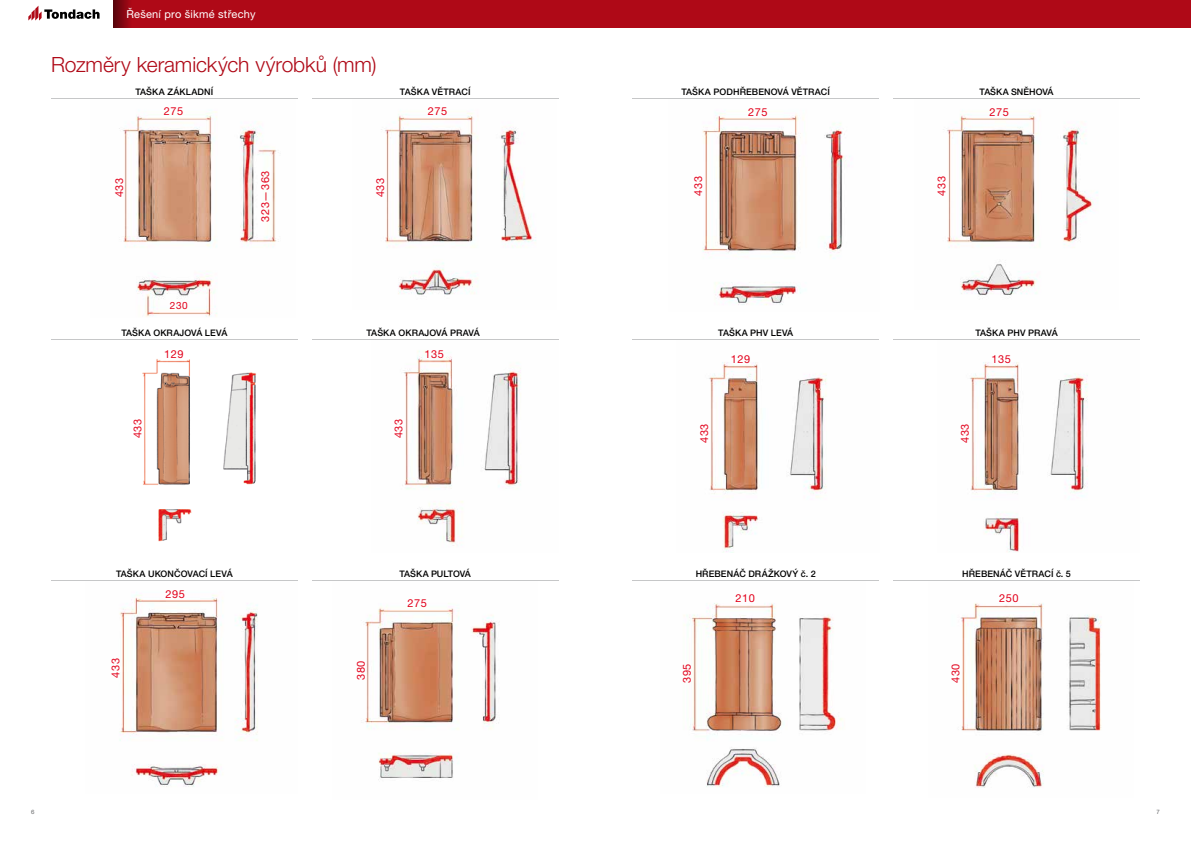
<style>
.page{position:relative;width:1191px;height:842px;background:#fff}
.page>*{position:absolute;margin:0;border:0;box-sizing:border-box;transform-origin:0 0}
.t1{font:300 21px "Helvetica Neue LT Pro";letter-spacing:-.005em;color:#af0917}
.t2{font:11px "Helvetica Neue LT Pro";letter-spacing:.05em;color:#e2001a}
.t3{font:11px "Helvetica Neue LT Pro";letter-spacing:.02em;color:#fff}
.t4{font:10px "Helvetica Neue LT Pro";color:#e2001a}
.t5{font:500 9px "Helvetica Neue LT Pro";letter-spacing:.01em;color:#000}
.t6{font:500 9px "Helvetica Neue LT Pro";letter-spacing:-.015em;color:#000}
.t7{font:6px "Helvetica Neue LT Pro";color:#646567}
</style>
<div class="page">
<div style="left:0;top:0;width:1191px;height:28px;background:#af0917"></div>
<svg style="left:113px;top:0;width:17px;height:28px"></svg>
<div style="left:0;top:0;width:113px;height:28px;background:#fff"></div>
<svg style="left:28px;top:6px;width:72px;height:15px"></svg>
<img style="left:119px;top:111px;width:157px;height:206px">
<img style="left:403px;top:351px;width:118px;height:195px">
<img style="left:709px;top:362px;width:118px;height:191px">
<img style="left:970px;top:362px;width:118px;height:190px">
<img style="left:684px;top:603px;width:159px;height:184px">
<img style="left:961px;top:603px;width:141px;height:185px">
<img style="left:365px;top:607px;width:131px;height:173px">
<img style="left:142px;top:359px;width:115px;height:183px">
<img style="left:381px;top:113px;width:155px;height:182px">
<img style="left:702px;top:112px;width:148px;height:193px">
<img style="left:119px;top:592px;width:139px;height:195px">
<img style="left:943px;top:113px;width:155px;height:182px">
<hr style="left:51px;top:340px;width:247px;height:1px;background:#c6c7c8">
<hr style="left:51px;top:581px;width:247px;height:1px;background:#c6c7c8">
<hr style="left:312px;top:340px;width:246px;height:1px;background:#c6c7c8">
<hr style="left:632px;top:99px;width:247px;height:1px;background:#c6c7c8">
<hr style="left:312px;top:99px;width:246px;height:1px;background:#c6c7c8">
<hr style="left:51px;top:99px;width:247px;height:1px;background:#c6c7c8">
<hr style="left:632px;top:340px;width:247px;height:1px;background:#c6c7c8">
<hr style="left:632px;top:581px;width:247px;height:1px;background:#c6c7c8">
<hr style="left:893px;top:340px;width:247px;height:1px;background:#c6c7c8">
<hr style="left:893px;top:581px;width:247px;height:1px;background:#c6c7c8">
<hr style="left:312px;top:581px;width:246px;height:1px;background:#c6c7c8">
<hr style="left:893px;top:99px;width:247px;height:1px;background:#c6c7c8">
<p class="t3" style="left:126px;top:8px;width:131px">Řešení pro šikmé střechy</p>
<h1 class="t1" style="left:51px;top:51px;width:327px">Rozměry keramických výrobků (mm)</h1>
<p class="t5" style="left:135px;top:87px;width:79px">TAŠKA ZÁKLADNÍ</p>
<p class="t5" style="left:400px;top:87px;width:72px">TAŠKA VĚTRACÍ</p>
<p class="t2" style="left:164px;top:105px;width:21px">275</p>
<p class="t2" style="left:428px;top:105px;width:21px">275</p>
<p class="t2" style="left:259px;top:222px;width:52px;rotate:-90deg">323—363</p>
<p class="t2" style="left:113px;top:197px;width:21px;rotate:-90deg">433</p>
<p class="t2" style="left:373px;top:197px;width:21px;rotate:-90deg">433</p>
<p class="t4" style="left:170px;top:300px;width:19px">230</p>
<p class="t5" style="left:681px;top:87px;width:150px">TAŠKA PODHŘEBENOVÁ VĚTRACÍ</p>
<p class="t5" style="left:979px;top:87px;width:75px">TAŠKA SNĚHOVÁ</p>
<p class="t2" style="left:748px;top:105px;width:21px">275</p>
<p class="t2" style="left:989px;top:105px;width:21px">275</p>
<p class="t2" style="left:691px;top:196px;width:21px;rotate:-90deg">433</p>
<p class="t2" style="left:935px;top:196px;width:21px;rotate:-90deg">433</p>
<p class="t5" style="left:121px;top:328px;width:107px">TAŠKA OKRAJOVÁ LEVÁ</p>
<p class="t5" style="left:718px;top:328px;width:77px">TAŠKA PHV LEVÁ</p>
<p class="t5" style="left:366px;top:328px;width:115px">TAŠKA OKRAJOVÁ PRAVÁ</p>
<p class="t5" style="left:975px;top:328px;width:84px">TAŠKA PHV PRAVÁ</p>
<p class="t2" style="left:164px;top:348px;width:21px">129</p>
<p class="t2" style="left:424px;top:348px;width:21px">135</p>
<p class="t2" style="left:730px;top:353px;width:21px">129</p>
<p class="t2" style="left:131px;top:438px;width:21px;rotate:-90deg">433</p>
<p class="t2" style="left:697px;top:443px;width:21px;rotate:-90deg">433</p>
<p class="t2" style="left:392px;top:438px;width:21px;rotate:-90deg">433</p>
<p class="t2" style="left:958px;top:443px;width:21px;rotate:-90deg">433</p>
<p class="t2" style="left:991px;top:353px;width:21px">135</p>
<p class="t5" style="left:695px;top:569px;width:122px">HŘEBENÁČ DRÁŽKOVÝ č. 2</p>
<p class="t5" style="left:116px;top:569px;width:118px">TAŠKA UKONČOVACÍ LEVÁ</p>
<p class="t6" style="left:399px;top:569px;width:73px">TAŠKA PULTOVÁ</p>
<p class="t5" style="left:962px;top:569px;width:110px">HŘEBENÁČ VĚTRACÍ č. 5</p>
<p class="t2" style="left:109px;top:678px;width:21px;rotate:-90deg">433</p>
<p class="t2" style="left:166px;top:587px;width:21px">295</p>
<p class="t2" style="left:354px;top:680px;width:21px;rotate:-90deg">380</p>
<p class="t2" style="left:407px;top:596px;width:21px">275</p>
<p class="t2" style="left:735px;top:592px;width:21px">210</p>
<p class="t2" style="left:999px;top:592px;width:21px">250</p>
<p class="t2" style="left:680px;top:683px;width:21px;rotate:-90deg">395</p>
<p class="t2" style="left:949px;top:683px;width:21px;rotate:-90deg">430</p>
<p class="t7" style="left:31px;top:808px;width:5px">6</p>
<p class="t7" style="left:1156px;top:808px;width:5px">7</p>
</div>
